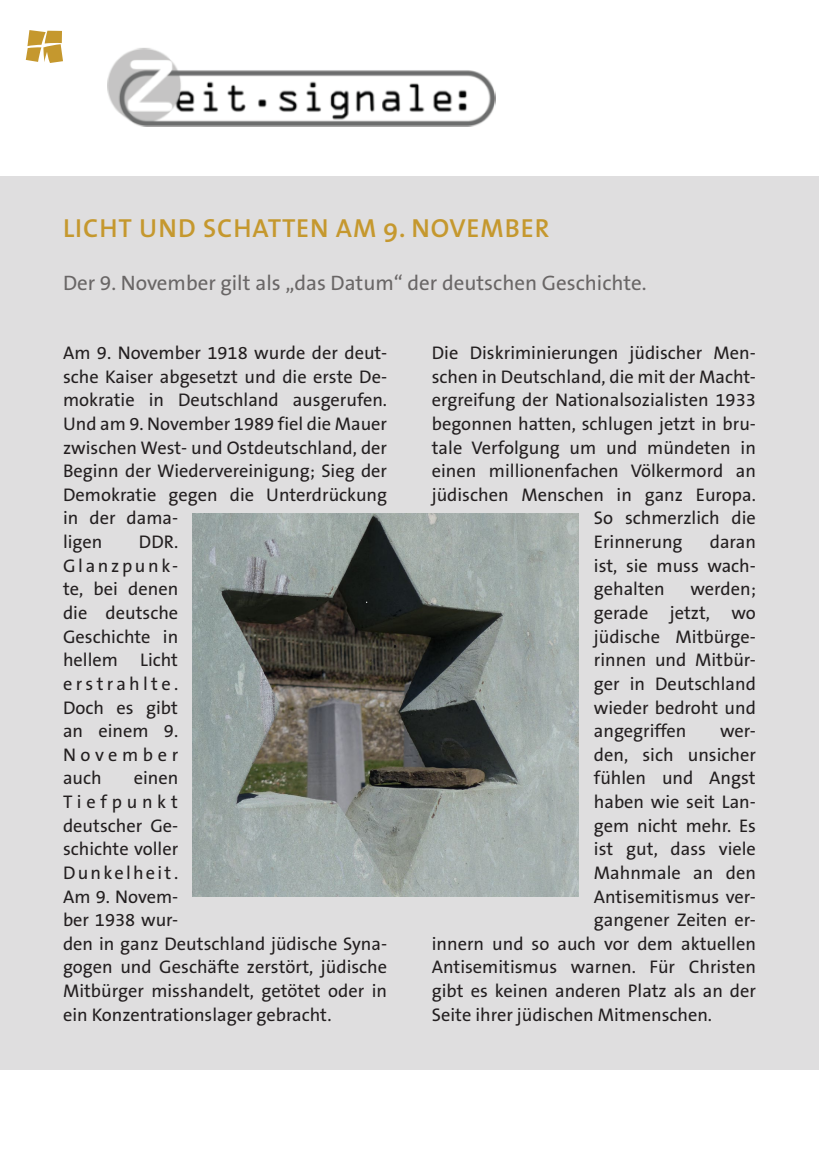
<style>
.page{position:relative;width:819px;height:1166px;background:#fff}
.page>*{position:absolute;margin:0;border:0;box-sizing:border-box;transform-origin:0 0}
.Einf__Abs{font:600 26.25px "The Sans";letter-spacing:.035em;color:#c5982e}
.Einf__Abs-2{font:21px "The Sans B5 Plain";color:#696666}
.Einf__Abs-3{font:18.38px/23.6px "The Sans B5 Plain";color:#231f20;text-align:justify}
</style>
<div class="page">
<div style="left:0;top:176px;width:819px;height:894px;background:#dfdedf"></div>
<svg style="left:26px;top:30px;width:37px;height:33px"></svg>
<img style="left:107px;top:48px;width:389px;height:79px">
<img style="left:193px;top:513px;width:385px;height:384px">
<p class="Einf__Abs" style="left:63px;top:207px;width:488px">LICHT UND SCHATTEN AM 9. NOVEMBER</p>
<p class="Einf__Abs-2" style="left:63px;top:272px;width:585px">Der 9. November gilt als „das Datum“ der deutschen Geschichte.</p>
<p class="Einf__Abs-3" style="left:63px;top:342px;width:325px;text-align:left">Am 9. November 1918 wurde der deut&shy;sche Kaiser abgesetzt und die erste De&shy;mokratie in Deutschland ausgerufen.<br>Und am 9. November 1989 fiel die Mauer zwischen West- und Ostdeutschland, der<br>Beginn der Wiedervereinigung; Sieg der<br>Demokratie gegen die Unterdrückung in der dama-<br>ligen</p>
<p class="Einf__Abs-3" style="left:63px;top:531px;width:117px;text-indent:76px">DDR.<br>Glanzpunk&shy;te, bei denen die deutsche Geschichte in hellem Licht erstrahlte.<br>Doch es gibt an einem 9.<br>November auch</p>
<p class="Einf__Abs-3" style="left:63px;top:767px;width:325px;text-align:left;text-indent:71px">einen<br>Tiefpunkt<br>deutscher Ge-<br>schichte voller<br>Dunkelheit.<br>Am 9. Novem-<br>ber 1938 wur-<br>den in ganz Deutschland jüdische Syna&shy;gogen und Geschäfte zerstört, jüdische<br>Mitbürger misshandelt, getötet oder in ein Konzentrationslager gebracht.</p>
<p class="Einf__Abs-3" style="left:432px;top:342px;width:325px">Die Diskriminierungen jüdischer Men-</p>
<p class="Einf__Abs-3" style="left:432px;top:365px;width:325px">schen in Deutschland, die mit der Macht-</p>
<p class="Einf__Abs-3" style="left:432px;top:389px;width:325px">ergreifung der Nationalsozialisten 1933</p>
<p class="Einf__Abs-3" style="left:432px;top:413px;width:325px">begonnen hatten, schlugen jetzt in bru-</p>
<p class="Einf__Abs-3" style="left:432px;top:436px;width:325px">tale Verfolgung um und mündeten in</p>
<p class="Einf__Abs-3" style="left:432px;top:460px;width:325px">einen millionenfachen Völkermord an</p>
<p class="Einf__Abs-3" style="left:432px;top:483px;width:325px">jüdischen Menschen in ganz Europa.</p>
<p class="Einf__Abs-3" style="left:594px;top:507px;width:163px">So schmerzlich die</p>
<p class="Einf__Abs-3" style="left:594px;top:531px;width:90px">Erinnerung</p>
<p class="Einf__Abs-3" style="left:594px;top:531px;width:163px;text-indent:116px">daran ist, sie muss wach&shy;gehalten</p>
<p class="Einf__Abs-3" style="left:594px;top:578px;width:163px;text-indent:96px">werden; gerade jetzt, wo jüdische Mitbürge&shy;rinnen und Mitbür&shy;ger in Deutschland wieder bedroht und angegriffen</p>
<p class="Einf__Abs-3" style="left:720px;top:720px;width:37px">wer-</p>
<p class="Einf__Abs-3" style="left:594px;top:743px;width:163px">den, sich unsicher</p>
<p class="Einf__Abs-3" style="left:594px;top:767px;width:163px">fühlen und Angst</p>
<p class="Einf__Abs-3" style="left:594px;top:791px;width:163px">haben wie seit Lan-</p>
<p class="Einf__Abs-3" style="left:594px;top:814px;width:163px">gem nicht mehr. Es</p>
<p class="Einf__Abs-3" style="left:594px;top:838px;width:163px">ist gut, dass viele</p>
<p class="Einf__Abs-3" style="left:594px;top:861px;width:163px">Mahnmale an den</p>
<p class="Einf__Abs-3" style="left:594px;top:885px;width:163px">Antisemitismus ver-</p>
<p class="Einf__Abs-3" style="left:594px;top:909px;width:163px">gangener Zeiten er-</p>
<p class="Einf__Abs-3" style="left:432px;top:932px;width:325px">innern und so auch vor dem aktuellen</p>
<p class="Einf__Abs-3" style="left:432px;top:956px;width:325px">Antisemitismus warnen. Für Christen</p>
<p class="Einf__Abs-3" style="left:432px;top:980px;width:325px">gibt es keinen anderen Platz als an der</p>
<p class="Einf__Abs-3" style="left:432px;top:1003px;width:282px">Seite ihrer jüdischen Mitmenschen.</p>
</div>
